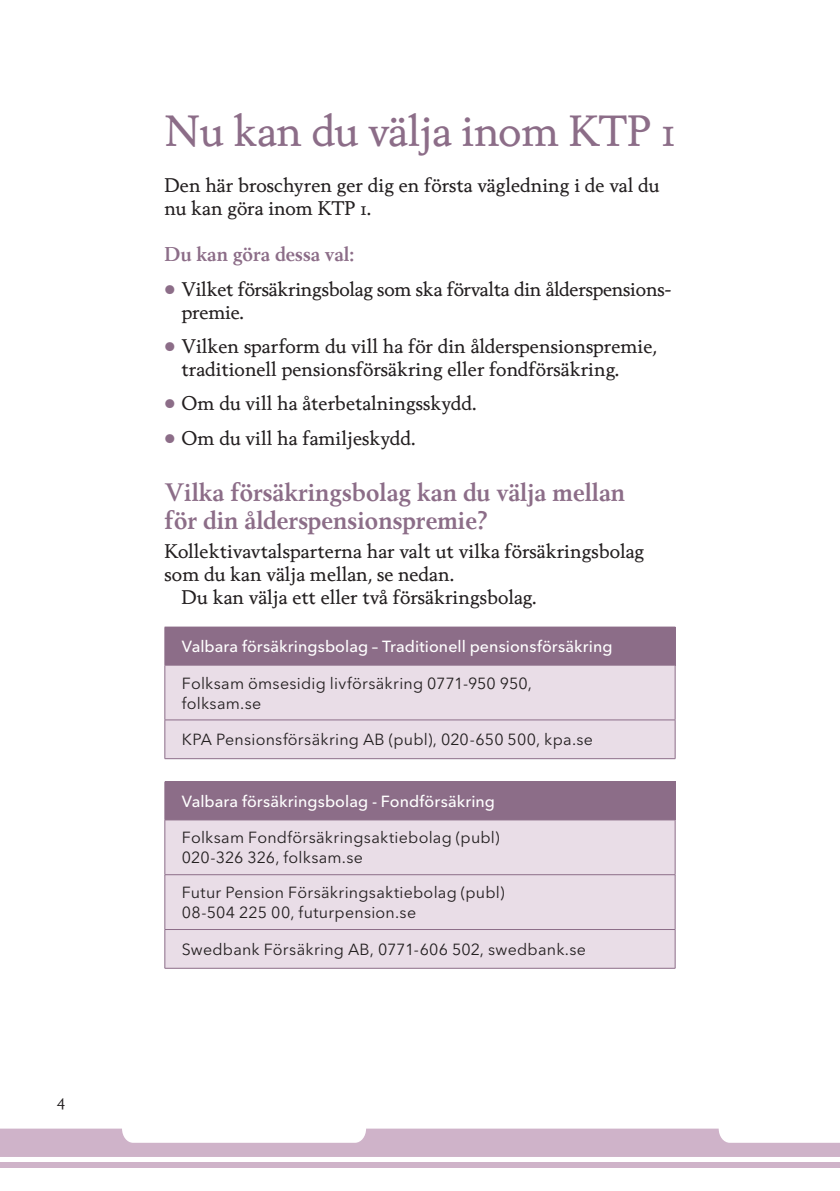
<style>
.page{position:relative;width:840px;height:1191px;background:#fff}
.page>*{position:absolute;margin:0;border:0;box-sizing:border-box;transform-origin:0 0}
.Rubrik_1_21_23{font:42px "Berling Nova Text Pro";letter-spacing:-.01em;color:#8c6d88}
.Mellanrubrik{font:700 24px/28px "Berling Nova Text Pro";color:#8c6d88}
.Brödtext{font:19px/23px "Berling Nova Text Pro";color:#231f20}
.Brödtext_indrag{font:19px "Berling Nova Text Pro";color:#231f20}
.Mellanrubrik_2{font:700 19px "Berling Nova Text Pro";color:#8c6d88}
.Tabell_vänsterställd{font:16px/20px "Avenir Next LT Pro";letter-spacing:.015em;color:#231f20}
.Tabell_vänsterställd-2{font:500 16px "Avenir Next LT Pro";letter-spacing:.005em;color:#fff}
.t1{font:16px "Berling Nova Text Pro";color:#231f20}
.s1{color:#8c6d88}
</style>
<div class="page">
<div style="left:0;top:1162px;width:839px;height:6px;background:#cfb3c9"></div>
<svg style="left:0;top:1128px;width:839px;height:29px"></svg>
<div style="left:165px;top:627px;width:509px;height:38px;background:#8c6d88"></div>
<div style="left:165px;top:666px;width:509px;height:92px;background:#e9dde7"></div>
<hr style="left:164px;top:627px;width:1px;height:38px;background:#8c6d88">
<hr style="left:674px;top:627px;width:1px;height:38px;background:#8c6d88">
<hr style="left:164px;top:665px;width:1px;height:54px;background:#8c6d88">
<hr style="left:164px;top:720px;width:1px;height:38px;background:#8c6d88">
<hr style="left:164px;top:665px;width:511px;height:1px;background:#8c6d88">
<hr style="left:674px;top:665px;width:1px;height:54px;background:#8c6d88">
<hr style="left:674px;top:720px;width:1px;height:38px;background:#8c6d88">
<hr style="left:164px;top:719px;width:511px;height:1px;background:#8c6d88">
<hr style="left:164px;top:758px;width:511px;height:1px;background:#8c6d88">
<div style="left:165px;top:782px;width:509px;height:38px;background:#8c6d88"></div>
<div style="left:165px;top:820px;width:509px;height:148px;background:#e9dde7"></div>
<hr style="left:164px;top:782px;width:1px;height:37px;background:#8c6d88">
<hr style="left:164px;top:781px;width:511px;height:1px;background:#8c6d88">
<hr style="left:674px;top:782px;width:1px;height:37px;background:#8c6d88">
<hr style="left:164px;top:820px;width:1px;height:54px;background:#8c6d88">
<hr style="left:164px;top:875px;width:1px;height:54px;background:#8c6d88">
<hr style="left:164px;top:929px;width:1px;height:39px;background:#8c6d88">
<hr style="left:164px;top:819px;width:511px;height:1px;background:#8c6d88">
<hr style="left:674px;top:820px;width:1px;height:54px;background:#8c6d88">
<hr style="left:674px;top:875px;width:1px;height:54px;background:#8c6d88">
<hr style="left:674px;top:929px;width:1px;height:39px;background:#8c6d88">
<hr style="left:164px;top:874px;width:511px;height:1px;background:#8c6d88">
<hr style="left:164px;top:929px;width:511px;height:1px;background:#8c6d88">
<hr style="left:164px;top:968px;width:511px;height:1px;background:#8c6d88">
<p class="t1" style="left:57px;top:1089px;width:10px">4</p>
<p class="Rubrik_1_21_23" style="left:164px;top:104px;width:512px">Nu kan du välja inom KTP 1</p>
<p class="Brödtext" style="left:164px;top:173px;width:496px">Den här broschyren ger dig en första vägledning i de val du nu kan göra inom KTP 1.</p>
<p class="Mellanrubrik_2" style="left:164px;top:242px;width:191px">Du kan göra dessa val:</p>
<p class="Brödtext" style="left:181px;top:277px;width:491px;text-indent:-17px"><span class="s1">•</span> Vilket försäkringsbolag som ska förvalta din ålderspensions&shy;premie.</p>
<p class="Brödtext" style="left:181px;top:334px;width:476px;text-indent:-17px"><span class="s1">•</span> Vilken sparform du vill ha för din ålderspensionspremie, traditionell pensionsförsäkring eller fondförsäkring.</p>
<p class="Brödtext" style="left:164px;top:391px;width:313px"><span class="s1">•</span> Om du vill ha återbetalningsskydd.</p>
<p class="Brödtext" style="left:164px;top:426px;width:252px"><span class="s1">•</span> Om du vill ha familjeskydd.</p>
<p class="Mellanrubrik" style="left:164px;top:478px;width:462px">Vilka försäkringsbolag kan du välja mellan för din ålderspensionspremie?</p>
<p class="Brödtext" style="left:164px;top:539px;width:481px">Kollektivavtalsparterna har valt ut vilka försäkringsbolag som du kan välja mellan, se nedan.</p>
<p class="Brödtext_indrag" style="left:181px;top:585px;width:356px">Du kan välja ett eller två försäkringsbolag.</p>
<p class="Tabell_vänsterställd-2" style="left:182px;top:637px;width:432px">Valbara försäkringsbolag – Traditionell pensionsförsäkring</p>
<p class="Tabell_vänsterställd" style="left:182px;top:673px;width:351px">Folksam ömsesidig livförsäkring 0771-950 950, folksam.se</p>
<p class="Tabell_vänsterställd" style="left:182px;top:730px;width:412px">KPA Pensionsförsäkring AB (publ), 020-650 500, kpa.se</p>
<p class="Tabell_vänsterställd-2" style="left:182px;top:791px;width:314px">Valbara försäkringsbolag - Fondförsäkring</p>
<p class="Tabell_vänsterställd" style="left:182px;top:827px;width:319px">Folksam Fondförsäkringsaktiebolag (publ)<br>020-326 326, folksam.se</p>
<p class="Tabell_vänsterställd" style="left:182px;top:882px;width:324px">Futur Pension Försäkringsaktiebolag (publ)<br>08-504 225 00, futurpension.se</p>
<p class="Tabell_vänsterställd" style="left:182px;top:939px;width:405px">Swedbank Försäkring AB, 0771-606 502, swedbank.se</p>
</div>
